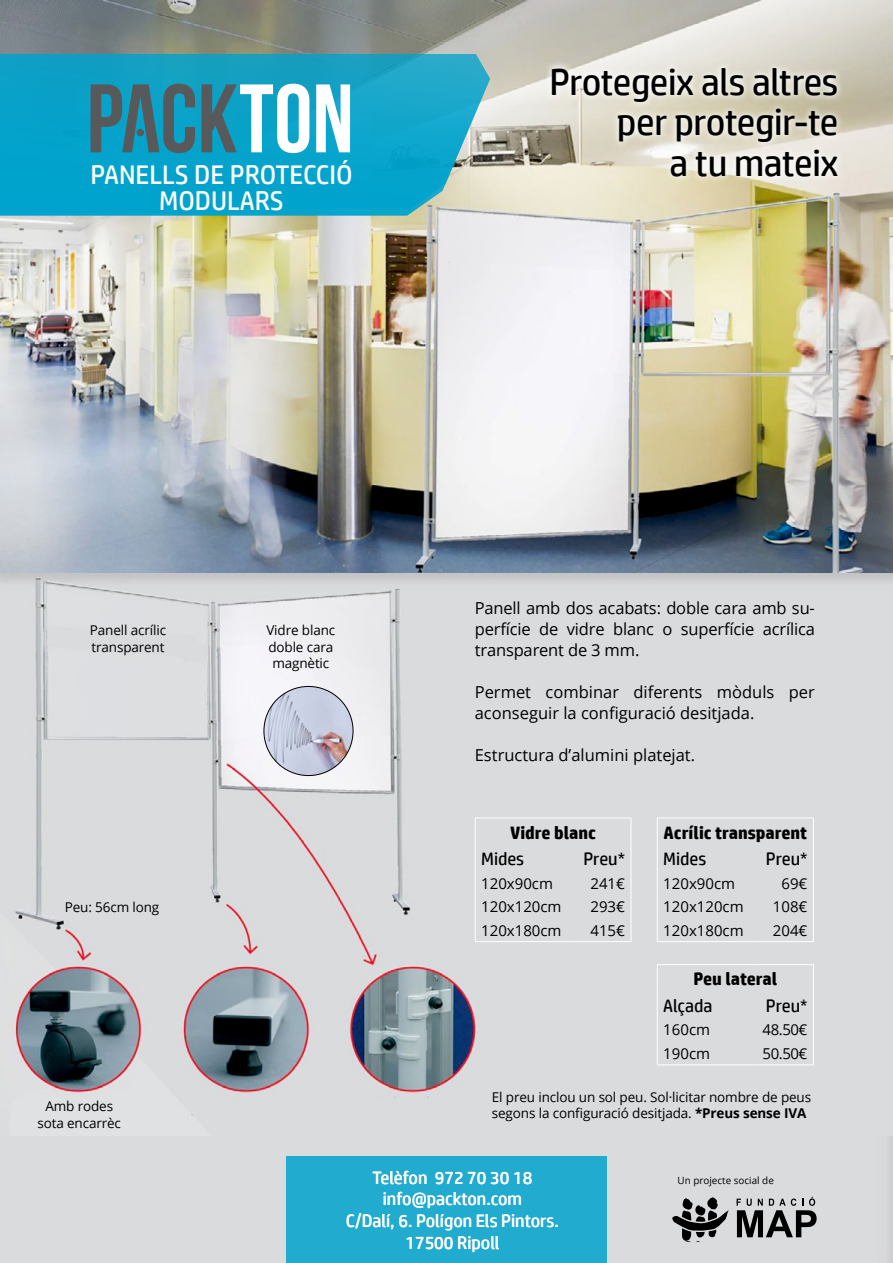
<style>
.page{position:relative;width:893px;height:1263px;background:#fff}
.page>*{position:absolute;margin:0;border:0;box-sizing:border-box;transform-origin:0 0}
.t1{font:37.5px/40.5px "HP Simplified";letter-spacing:-.01em;color:#000;text-align:right}
.t2{font:27px/25.5px "HP Simplified";color:#fff;text-align:center}
.t3{font:18px/21.6px "HP Simplified";color:#fff;text-align:center}
.t4{font:700 18px "HP Simplified";color:#000}
.t5{font:18px "HP Simplified";color:#000}
.t6{font:16.5px/21px "Open Sans";color:#000;text-align:justify}
.t7{font:15px "Open Sans";color:#000}
.t8{font:13.5px/16.5px "Open Sans";letter-spacing:-.01em;color:#000}
.t9{font:9.9px "Open Sans";color:#000}
.s1{font-weight:700}
</style>
<div class="page">
<img style="left:0;top:0;width:893px;height:1136px">
<div style="left:0;top:1136px;width:893px;height:127px;background:#dadbdd"></div>
<svg style="left:0;top:209px;width:501px;height:7px;background:#30adca"></svg>
<svg style="left:0;top:54px;width:501px;height:155px;background:#1ca5c7"></svg>
<svg style="left:316px;top:84px;width:34px;height:68px"></svg>
<svg style="left:201px;top:84px;width:108px;height:69px"></svg>
<svg style="left:91px;top:84px;width:104px;height:69px;background:#337a8c"></svg>
<div style="left:137px;top:129px;width:7px;height:7px;background:#58595b;border-radius:50%"></div>
<svg style="left:544px;top:60px;width:301px;height:124px;background:#e3dfd2"></svg>
<div style="left:286px;top:1157px;width:321px;height:106px;background:#21abcf"></div>
<hr style="left:475px;top:817px;width:100px;height:1px;background:#fff">
<hr style="left:575px;top:817px;width:56px;height:1px;background:#fff">
<svg style="left:475px;top:818px;width:1px;height:123px"></svg>
<svg style="left:631px;top:818px;width:1px;height:123px"></svg>
<hr style="left:475px;top:941px;width:100px;height:1px;background:#fff">
<hr style="left:575px;top:941px;width:56px;height:1px;background:#fff">
<hr style="left:657px;top:817px;width:98px;height:1px;background:#fff">
<hr style="left:755px;top:817px;width:59px;height:1px;background:#fff">
<svg style="left:657px;top:818px;width:1px;height:123px"></svg>
<svg style="left:813px;top:818px;width:1px;height:123px"></svg>
<hr style="left:657px;top:941px;width:98px;height:1px;background:#fff">
<hr style="left:755px;top:941px;width:59px;height:1px;background:#fff">
<hr style="left:657px;top:964px;width:98px;height:1px;background:#fff">
<hr style="left:755px;top:964px;width:59px;height:1px;background:#fff">
<svg style="left:657px;top:965px;width:1px;height:99px"></svg>
<svg style="left:813px;top:965px;width:1px;height:99px"></svg>
<hr style="left:657px;top:1064px;width:98px;height:1px;background:#fff">
<hr style="left:755px;top:1064px;width:59px;height:1px;background:#fff">
<svg style="left:737px;top:1197px;width:80px;height:40px;background:#828384"></svg>
<svg style="left:672px;top:1197px;width:57px;height:44px;background:#828384"></svg>
<img style="left:264px;top:686px;width:89px;height:89px;border-radius:45px">
<h2 class="t2" style="left:90px;top:162px;width:264px">PANELLS DE PROTECCIÓ<br>MODULARS</h2>
<h1 class="t1" style="left:549px;top:61px;width:290px">Protegeix als altres per protegir-te<br>a tu mateix</h1>
<p class="t8" style="left:90px;top:622px;width:78px">Panell acrílic transparent</p>
<p class="t8" style="left:65px;top:898px;width:96px">Peu: 56cm long</p>
<p class="t8" style="left:37px;top:1098px;width:85px;text-align:center">Amb rodes sota encarrèc</p>
<p class="t8" style="left:266px;top:622px;width:70px">Vidre blanc doble cara magnètic</p>
<p class="t6" style="left:475px;top:597px;width:342px">Panell amb dos acabats: doble cara amb su&shy;perfície de vidre blanc o superfície acrílica transparent de 3 mm.</p>
<p class="t6" style="left:475px;top:681px;width:342px">Permet combinar diferents mòduls per aconseguir la configuració desitjada.</p>
<p class="t6" style="left:475px;top:744px;width:222px">Estructura d’alumini platejat.</p>
<p class="t4" style="left:510px;top:820px;width:88px">Vidre blanc</p>
<p class="t5" style="left:481px;top:847px;width:45px">Mides</p>
<p class="t5" style="left:583px;top:847px;width:43px">Preu*</p>
<p class="t7" style="left:481px;top:873px;width:73px">120x90cm</p>
<p class="t7" style="left:590px;top:873px;width:36px">241€</p>
<p class="t7" style="left:481px;top:896px;width:82px">120x120cm</p>
<p class="t7" style="left:590px;top:896px;width:36px">293€</p>
<p class="t7" style="left:481px;top:920px;width:82px">120x180cm</p>
<p class="t7" style="left:590px;top:920px;width:36px">415€</p>
<p class="t4" style="left:663px;top:820px;width:145px">Acrílic transparent</p>
<p class="t5" style="left:663px;top:847px;width:45px">Mides</p>
<p class="t5" style="left:766px;top:847px;width:43px">Preu*</p>
<p class="t7" style="left:663px;top:873px;width:73px">120x90cm</p>
<p class="t7" style="left:781px;top:873px;width:28px">69€</p>
<p class="t7" style="left:663px;top:896px;width:82px">120x120cm</p>
<p class="t7" style="left:773px;top:896px;width:36px">108€</p>
<p class="t7" style="left:663px;top:920px;width:82px">120x180cm</p>
<p class="t7" style="left:773px;top:920px;width:36px">204€</p>
<p class="t4" style="left:693px;top:967px;width:86px">Peu lateral</p>
<p class="t5" style="left:663px;top:994px;width:51px">Alçada</p>
<p class="t5" style="left:766px;top:994px;width:43px">Preu*</p>
<p class="t7" style="left:663px;top:1020px;width:48px">160cm</p>
<p class="t7" style="left:762px;top:1020px;width:46px">48.50€</p>
<p class="t7" style="left:663px;top:1043px;width:48px">190cm</p>
<p class="t7" style="left:762px;top:1043px;width:46px">50.50€</p>
<p class="t8" style="left:492px;top:1088px;width:321px">El preu inclou un sol peu. Sol·licitar nombre de peus segons la configuració desitjada. <span class="s1">*Preus sense IVA</span></p>
<p class="t3" style="left:346px;top:1166px;width:215px">Telèfon 972 70 30 18 info@packton.com<br>C/Dalí, 6. Polígon Els Pintors.<br>17500 Ripoll</p>
<p class="t9" style="left:678px;top:1174px;width:98px">Un projecte social de</p>
</div>
